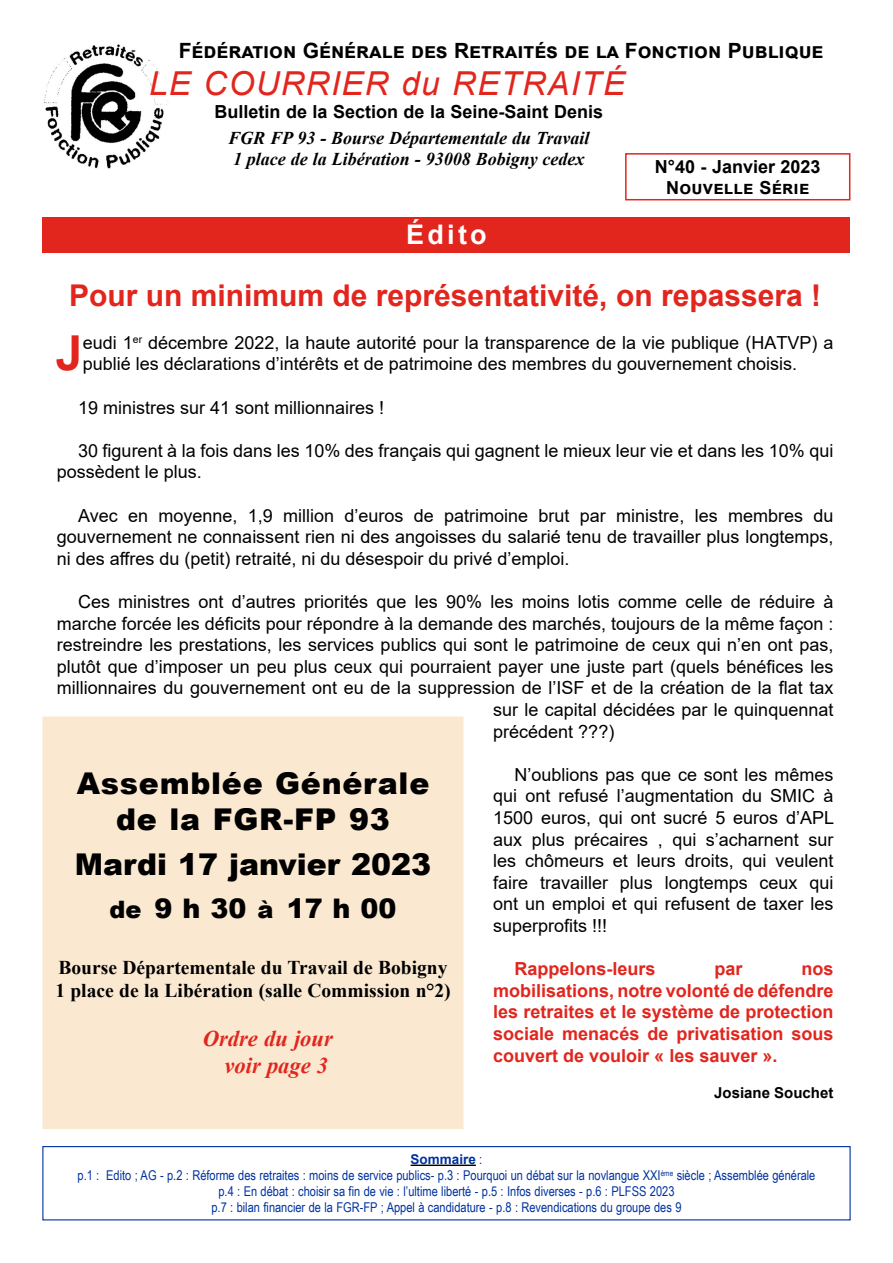
<style>
.page{position:relative;width:893px;height:1263px;background:#fff}
.page>*{position:absolute;margin:0;border:0;box-sizing:border-box;transform-origin:0 0}
.t1{font:700 48.15px "Arial";color:#e2251d}
.t2{font:italic 33px "Arial";letter-spacing:.04em;color:#e2251d}
.t3{font:700 30px "Arial";color:#e2251d}
.t4{font:900 30px/36px "Arial";letter-spacing:.025em;color:#000;text-align:center}
.t5{font:900 30px "Arial";color:#000}
.t6{font:900 27px "Arial";color:#000}
.t7{font:700 27px "Arial";letter-spacing:.12em;color:#fff}
.t8{font:italic 700 22.5px/27px "Times New Roman";color:#e2251d;text-align:right}
.t9{font:700 21px "Arial";color:#000}
.t10{font:700 19.5px/23.4px "Times New Roman";color:#000}
.t11{font:18px/21.6px "Arial";color:#000}
.t12{font:700 18px/21.6px "Arial";color:#e2251d;text-align:justify}
.t13{font:italic 700 18px/21.6px "Times New Roman";color:#000}
.t14{font:700 18px/21.6px "Arial";color:#000;text-align:center}
.t15{font:700 15px "Arial";color:#000}
.t16{font:13.5px/16.2px "Arial Narrow";color:#0032a0;text-align:center}
.t17{font:700 13.5px "Arial";color:#0032a0}
.s1{font-size:24px}
.s2{font-family:"Arial Narrow";font-weight:400}
</style>
<div class="page">
<img style="left:44px;top:44px;width:124px;height:125px">
<div style="left:625px;top:153px;width:225px;height:47px;border:2px solid #e2251d"></div>
<div style="left:43px;top:217px;width:807px;height:35px;background:#e2251d"></div>
<div style="left:43px;top:717px;width:420px;height:411px;background:#fae8d0"></div>
<div style="left:43px;top:716px;width:420px;height:413px;border:2px solid #fae8d0"></div>
<hr style="left:411px;top:1164px;width:65px;height:2px;background:#000">
<div style="left:42px;top:1146px;width:809px;height:74px;border:1px solid #0032a0"></div>
<p class="t9" style="left:179px;top:36px;width:646px">Fédération Générale des Retraités de la Fonction Publique</p>
<h2 class="t2" style="left:149px;top:63px;width:478px">LE COURRIER du RETRAITÉ</h2>
<p class="t14" style="left:214px;top:101px;width:390px">Bulletin de la Section de la Seine-Saint Denis</p>
<p class="t13" style="left:228px;top:127px;width:363px">FGR FP 93 - Bourse Départementale du Travail<br>1 place de la Libération - 93008 Bobigny cedex</p>
<p class="t14" style="left:655px;top:156px;width:167px">N°40 - Janvier 2023<br>Nouvelle Série</p>
<h3 class="t7" style="left:406px;top:216px;width:82px">Édito</h3>
<h3 class="t3" style="left:69px;top:274px;width:753px">Pour un minimum de représentativité, on repassera !</h3>
<h1 class="t1" style="left:56px;top:319px;width:28px">J</h1>
<p class="t11" style="left:83px;top:331px;width:752px">eudi 1<sup>er</sup> décembre 2022, la haute autorité pour la transparence de la vie publique (HATVP) a publié les déclarations d’intérêts et de patrimoine des membres du gouvernement choisis.</p>
<p class="t11" style="left:78px;top:396px;width:308px">19 ministres sur 41 sont millionnaires !</p>
<p class="t11" style="left:57px;top:439px;width:778px;text-indent:21px">30 figurent à la fois dans les 10% des français qui gagnent le mieux leur vie et dans les 10% qui possèdent le plus.</p>
<p class="t11" style="left:57px;top:504px;width:778px;text-align:justify;text-indent:21px">Avec en moyenne, 1,9 million d’euros de patrimoine brut par ministre, les membres du gouvernement ne connaissent rien ni des angoisses du salarié tenu de travailler plus longtemps, ni des affres du (petit) retraité, ni du désespoir du privé d’emploi.</p>
<p class="t11" style="left:78px;top:591px;width:757px">Ces ministres ont d’autres priorités que les 90% les moins lotis comme celle de réduire à</p>
<p class="t11" style="left:57px;top:612px;width:778px">marche forcée les déficits pour répondre à la demande des marchés, toujours de la même façon :</p>
<p class="t11" style="left:57px;top:634px;width:778px">restreindre les prestations, les services publics qui sont le patrimoine de ceux qui n’en ont pas,</p>
<p class="t11" style="left:57px;top:655px;width:778px">plutôt que d’imposer un peu plus ceux qui pourraient payer une juste part (quels bénéfices les</p>
<p class="t11" style="left:57px;top:677px;width:778px">millionnaires du gouvernement ont eu de la suppression de l’ISF et de la création de la flat tax</p>
<p class="t11" style="left:493px;top:699px;width:342px">sur le capital décidées par le quinquennat</p>
<p class="t11" style="left:493px;top:720px;width:123px">précédent ???)</p>
<p class="t11" style="left:493px;top:763px;width:342px;text-align:justify;text-indent:21px">N’oublions pas que ce sont les mêmes qui ont refusé l’augmentation du SMIC à 1500 euros, qui ont sucré 5 euros d’APL aux plus précaires , qui s’acharnent sur les chômeurs et leurs droits, qui veulent faire travailler plus longtemps ceux qui ont un emploi et qui refusent de taxer les superprofits !!!</p>
<p class="t12" style="left:514px;top:958px;width:143px">Rappelons-leurs</p>
<p class="t12" style="left:714px;top:958px;width:30px">par</p>
<h3 class="t4" style="left:77px;top:765px;width:354px">Assemblée Générale de la FGR-FP 93</h3>
<h3 class="t5" style="left:75px;top:842px;width:358px">Mardi 17 janvier 2023</h3>
<h3 class="t6" style="left:109px;top:889px;width:289px"><span class="s1">de</span> 9 h 30 <span class="s1">à</span> 17 h 00</h3>
<p class="t10" style="left:55px;top:955px;width:397px">Bourse Départementale du Travail de Bobigny<br>1 place de la Libération (salle Commission n°2)</p>
<p class="t8" style="left:203px;top:1024px;width:131px">Ordre du jour voir page 3</p>
<p class="t12" style="left:493px;top:958px;width:342px;text-indent:308px">nos mobilisations, notre volonté de défendre les retraites et le système de protection sociale menacés de privatisation sous couvert de vouloir « les sauver ».</p>
<p class="t15" style="left:714px;top:1082px;width:121px">Josiane Souchet</p>
<p class="t17" style="left:411px;top:1149px;width:73px">Sommaire <span class="s2">:</span></p>
<p class="t16" style="left:78px;top:1167px;width:739px">p.1 : Edito ; AG - p.2 : Réforme des retraites : moins de service publics- p.3 : Pourquoi un débat sur la novlangue XXI<sup>ème</sup> siècle ; Assemblée générale p.4 : En débat : choisir sa fin de vie : l’ultime liberté - p.5 : Infos diverses - p.6 : PLFSS 2023<br>p.7 : bilan financier de la FGR-FP ; Appel à candidature - p.8 : Revendications du groupe des 9</p>
</div>
